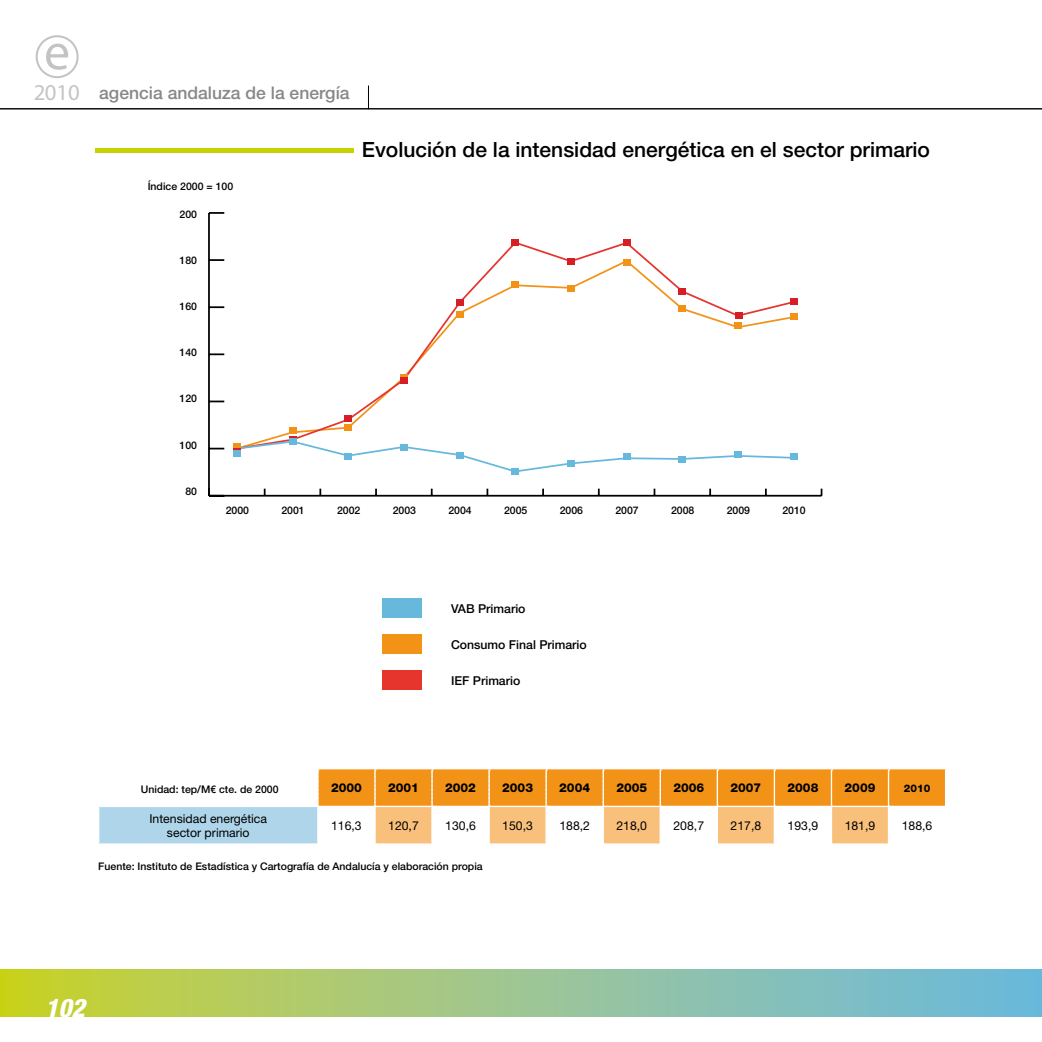
<style>
.page{position:relative;width:1042px;height:1042px;background:#fff}
.page>*{position:absolute;margin:0;border:0;box-sizing:border-box;transform-origin:0 0}
.t1{font:italic 800 condensed 25.55px "Helvetica Neue";color:#fff}
.t2{font:500 21px "Helvetica Neue";color:#000}
.t3{font:500 17.5px "Helvetica Neue";color:#87888a}
.t4{font:12.25px/14px "Helvetica Neue";color:#000;text-align:center}
.t5{font:500 12.25px "Helvetica Neue";color:#000}
.t6{font:800 12.25px "Helvetica Neue";color:#000}
.t7{font:500 10.5px "Helvetica Neue";color:#000}
.t8{font:800 10.5px "Helvetica Neue";color:#000}
.s1{font-family:"Myriad Pro";font-weight:400;font-size:22.75px}
</style>
<div class="page">
<svg style="left:0;top:969px;width:1041px;height:48px;background:#9cc58c"></svg>
<svg style="left:368px;top:85px;width:1px;height:23px"></svg>
<svg style="left:36px;top:35px;width:43px;height:43px"></svg>
<hr style="left:0;top:108px;width:1042px;height:1px;background:#000">
<hr style="left:1041px;top:0;width:1px;height:1042px;background:#fff">
<svg style="left:99px;top:769px;width:847px;height:75px"></svg>
<div style="left:95px;top:148px;width:258px;height:5px;background:#c9d201"></div>
<div style="left:382px;top:598px;width:40px;height:20px;background:#66b8dc"></div>
<div style="left:382px;top:634px;width:40px;height:20px;background:#f29318"></div>
<div style="left:382px;top:670px;width:40px;height:20px;background:#e5352d"></div>
<hr style="left:209px;top:495px;width:612px;height:1px;background:#000">
<svg style="left:319px;top:489px;width:2px;height:6px"></svg>
<svg style="left:375px;top:489px;width:2px;height:6px"></svg>
<svg style="left:431px;top:489px;width:2px;height:6px"></svg>
<svg style="left:486px;top:489px;width:2px;height:6px"></svg>
<svg style="left:542px;top:489px;width:2px;height:6px"></svg>
<svg style="left:598px;top:489px;width:2px;height:6px"></svg>
<svg style="left:653px;top:489px;width:2px;height:6px"></svg>
<svg style="left:709px;top:489px;width:2px;height:6px"></svg>
<svg style="left:765px;top:489px;width:2px;height:6px"></svg>
<svg style="left:820px;top:489px;width:2px;height:7px"></svg>
<hr style="left:208px;top:213px;width:2px;height:283px;background:#000">
<svg style="left:210px;top:494px;width:14px;height:1px"></svg>
<svg style="left:210px;top:448px;width:14px;height:1px"></svg>
<svg style="left:210px;top:400px;width:14px;height:2px"></svg>
<svg style="left:210px;top:353px;width:14px;height:2px"></svg>
<svg style="left:210px;top:306px;width:14px;height:2px"></svg>
<svg style="left:210px;top:259px;width:14px;height:2px"></svg>
<svg style="left:209px;top:212px;width:15px;height:2px"></svg>
<svg style="left:267px;top:240px;width:529px;height:199px"></svg>
<svg style="left:235px;top:439px;width:560px;height:33px"></svg>
<svg style="left:233px;top:444px;width:7px;height:5px"></svg>
<div style="left:289px;top:428px;width:7px;height:6px;background:#f29318"></div>
<div style="left:344px;top:425px;width:8px;height:6px;background:#f29318"></div>
<div style="left:400px;top:374px;width:7px;height:6px;background:#f29318"></div>
<div style="left:456px;top:311px;width:7px;height:7px;background:#f29318"></div>
<div style="left:511px;top:281px;width:8px;height:7px;background:#f29318"></div>
<div style="left:567px;top:285px;width:7px;height:6px;background:#f29318"></div>
<div style="left:623px;top:260px;width:7px;height:6px;background:#f29318"></div>
<div style="left:679px;top:306px;width:7px;height:6px;background:#f29318"></div>
<div style="left:734px;top:323px;width:7px;height:6px;background:#f29318"></div>
<div style="left:790px;top:313px;width:7px;height:6px;background:#f29318"></div>
<div style="left:233px;top:449px;width:7px;height:6px;background:#d61e25"></div>
<div style="left:289px;top:436px;width:7px;height:6px;background:#d61e25"></div>
<div style="left:344px;top:415px;width:8px;height:6px;background:#d61e25"></div>
<div style="left:400px;top:377px;width:7px;height:6px;background:#d61e25"></div>
<div style="left:456px;top:299px;width:7px;height:6px;background:#d61e25"></div>
<div style="left:511px;top:239px;width:8px;height:7px;background:#d61e25"></div>
<div style="left:567px;top:258px;width:7px;height:7px;background:#d61e25"></div>
<div style="left:623px;top:239px;width:7px;height:7px;background:#d61e25"></div>
<div style="left:679px;top:288px;width:7px;height:7px;background:#d61e25"></div>
<div style="left:735px;top:312px;width:8px;height:7px;background:#d61e25"></div>
<div style="left:790px;top:298px;width:7px;height:6px;background:#d61e25"></div>
<div style="left:233px;top:450px;width:7px;height:7px;background:#66b8dc"></div>
<div style="left:289px;top:438px;width:7px;height:7px;background:#66b8dc"></div>
<div style="left:344px;top:453px;width:8px;height:6px;background:#66b8dc"></div>
<div style="left:400px;top:444px;width:7px;height:7px;background:#66b8dc"></div>
<div style="left:456px;top:452px;width:7px;height:7px;background:#66b8dc"></div>
<div style="left:511px;top:468px;width:8px;height:7px;background:#66b8dc"></div>
<div style="left:567px;top:460px;width:7px;height:7px;background:#66b8dc"></div>
<div style="left:623px;top:453px;width:7px;height:6px;background:#66b8dc"></div>
<div style="left:679px;top:456px;width:7px;height:6px;background:#66b8dc"></div>
<div style="left:734px;top:451px;width:7px;height:7px;background:#66b8dc"></div>
<div style="left:790px;top:454px;width:7px;height:6px;background:#66b8dc"></div>
<h3 class="t3" style="left:33px;top:82px;width:318px"><span class="s1">2010</span> agencia andaluza de la energía</h3>
<p class="t7" style="left:148px;top:180px;width:87px">Índice 2000 = 100</p>
<p class="t7" style="left:180px;top:208px;width:19px">200</p>
<p class="t7" style="left:180px;top:254px;width:19px">180</p>
<p class="t7" style="left:180px;top:300px;width:19px">160</p>
<p class="t7" style="left:180px;top:346px;width:19px">140</p>
<p class="t7" style="left:180px;top:392px;width:19px">120</p>
<p class="t7" style="left:180px;top:439px;width:19px">100</p>
<p class="t7" style="left:185px;top:485px;width:13px">80</p>
<h2 class="t2" style="left:362px;top:137px;width:570px">Evolución de la intensidad energética en el sector primario</h2>
<p class="t7" style="left:226px;top:504px;width:25px">2000</p>
<p class="t7" style="left:281px;top:504px;width:25px">2001</p>
<p class="t7" style="left:337px;top:504px;width:25px">2002</p>
<p class="t7" style="left:393px;top:504px;width:25px">2003</p>
<p class="t7" style="left:448px;top:504px;width:25px">2004</p>
<p class="t7" style="left:504px;top:504px;width:25px">2005</p>
<p class="t7" style="left:560px;top:504px;width:25px">2006</p>
<p class="t7" style="left:615px;top:504px;width:25px">2007</p>
<p class="t7" style="left:671px;top:504px;width:25px">2008</p>
<p class="t7" style="left:727px;top:504px;width:25px">2009</p>
<p class="t7" style="left:782px;top:504px;width:25px">2010</p>
<p class="t5" style="left:451px;top:601px;width:76px">VAB Primario</p>
<p class="t5" style="left:451px;top:637px;width:137px">Consumo Final Primario</p>
<p class="t5" style="left:451px;top:673px;width:71px">IEF Primario</p>
<p class="t7" style="left:141px;top:782px;width:139px">Unidad: tep/M€ cte. de 2000</p>
<p class="t6" style="left:331px;top:780px;width:32px">2000</p>
<p class="t6" style="left:388px;top:780px;width:32px">2001</p>
<p class="t6" style="left:445px;top:780px;width:32px">2002</p>
<p class="t6" style="left:502px;top:780px;width:32px">2003</p>
<p class="t6" style="left:559px;top:780px;width:32px">2004</p>
<p class="t6" style="left:616px;top:780px;width:32px">2005</p>
<p class="t6" style="left:673px;top:780px;width:32px">2006</p>
<p class="t6" style="left:730px;top:780px;width:32px">2007</p>
<p class="t6" style="left:787px;top:780px;width:32px">2008</p>
<p class="t6" style="left:844px;top:780px;width:32px">2009</p>
<p class="t8" style="left:904px;top:781px;width:28px">2010</p>
<p class="t4" style="left:149px;top:811px;width:119px">Intensidad energética sector primario</p>
<p class="t4" style="left:331px;top:818px;width:32px">116,3</p>
<p class="t4" style="left:388px;top:818px;width:32px">120,7</p>
<p class="t4" style="left:445px;top:818px;width:32px">130,6</p>
<p class="t4" style="left:502px;top:818px;width:32px">150,3</p>
<p class="t4" style="left:559px;top:818px;width:32px">188,2</p>
<p class="t4" style="left:616px;top:818px;width:32px">218,0</p>
<p class="t4" style="left:673px;top:818px;width:32px">208,7</p>
<p class="t4" style="left:730px;top:818px;width:32px">217,8</p>
<p class="t4" style="left:787px;top:818px;width:32px">193,9</p>
<p class="t4" style="left:844px;top:818px;width:32px">181,9</p>
<p class="t4" style="left:902px;top:818px;width:32px">188,6</p>
<p class="t7" style="left:98px;top:860px;width:386px">Fuente: Instituto de Estadística y Cartografía de Andalucía y elaboración propia</p>
<h1 class="t1" style="left:45px;top:992px;width:41px">102</h1>
</div>
